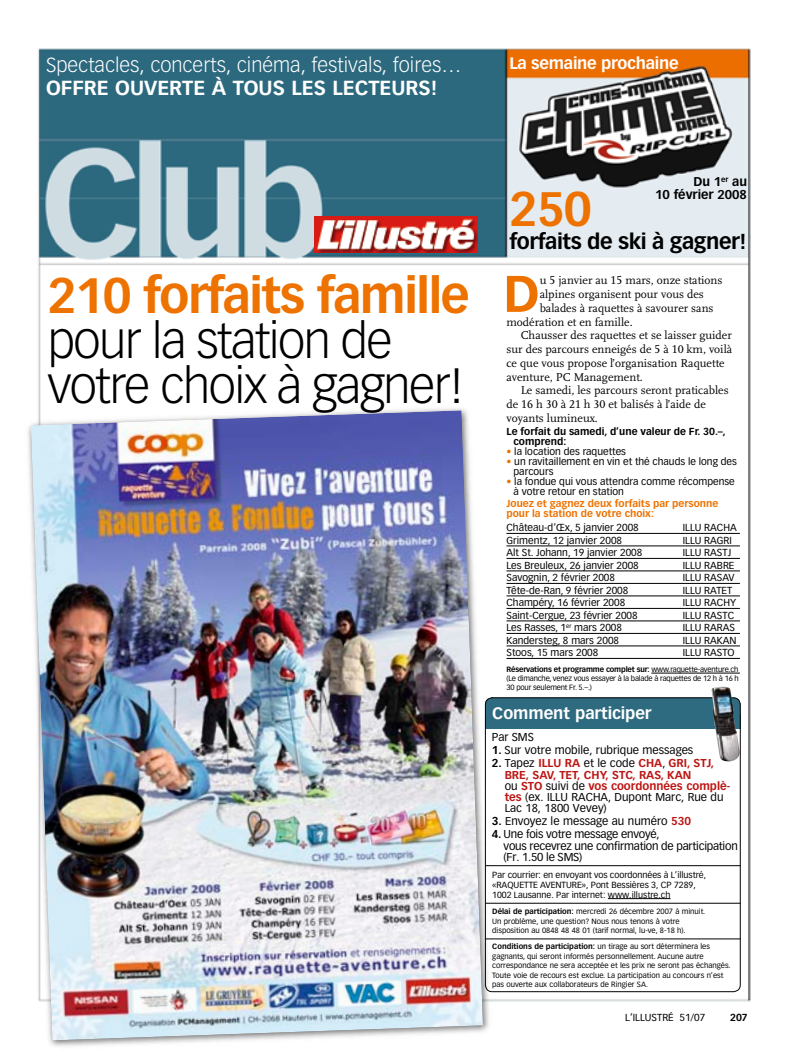
<style>
.page{position:relative;width:794px;height:1056px;background:#fff}
.page>*{position:absolute;margin:0;border:0;box-sizing:border-box;transform-origin:0 0}
.t1{font:700 50.5px "Vectora LT Std";color:#ed7200}
.t2{font:300 48.75px/45px "Vectora LT Std";letter-spacing:-.03em;color:#000}
.t3{font:700 48.75px "Vectora LT Std";letter-spacing:-.03em;color:#ed7200}
.t4{font:700 47.5px "Vectora LT Std";color:#ed7200}
.t5{font:700 21.25px "Vectora LT Std";letter-spacing:-.02em;color:#000}
.t6{font:300 20px "Vectora LT Std";color:#fff}
.t7{font:700 20px "Vectora LT Std";color:#fff}
.t8{font:700 16.25px "Vectora LT Std";letter-spacing:-.01em;color:#fff}
.t9{font:700 12.5px/12.5px "Vectora LT Std";color:#000;text-align:right}
.t10{font:11.88px "Scala LF";color:#000}
.t11{font:700 11.25px/11.2px "Vectora LT Std";color:#bc1714}
.t12{font:11.25px/11.2px "Vectora LT Std";letter-spacing:-.02em;color:#000}
.t13{font:11.25px "Vectora LT Std";color:#000}
.t14{font:10px/10px "Vectora LT Std";color:#000}
.t15{font:700 10px/10px "Vectora LT Std";color:#ed7200}
.t16{font:700 10px/10px "Vectora LT Std";color:#000}
.t17{font:8.75px/10px "Vectora LT Std";letter-spacing:-.005em;color:#000}
.t18{font:7.5px/9.4px "Vectora LT Std";color:#000}
.s1{color:#ed7200}
.s2{font-weight:700}
.s3{font-weight:700;color:#bc1714}
.s4{font-weight:400;color:#000}
</style>
<div class="page">
<img style="left:38px;top:48px;width:713px;height:954px">
<img style="left:315px;top:216px;width:162px;height:37px">
<hr style="left:506px;top:533px;width:234px;height:1px;background:#000">
<hr style="left:506px;top:546px;width:234px;height:1px;background:#000">
<hr style="left:506px;top:558px;width:234px;height:1px;background:#000">
<hr style="left:506px;top:571px;width:234px;height:1px;background:#000">
<hr style="left:506px;top:583px;width:234px;height:1px;background:#000">
<hr style="left:506px;top:596px;width:234px;height:1px;background:#000">
<hr style="left:506px;top:608px;width:234px;height:1px;background:#000">
<hr style="left:506px;top:621px;width:234px;height:1px;background:#000">
<hr style="left:506px;top:633px;width:234px;height:1px;background:#000">
<hr style="left:506px;top:646px;width:234px;height:1px;background:#000">
<hr style="left:506px;top:658px;width:234px;height:1px;background:#000">
<hr style="left:651px;top:673px;width:89px;height:1px;background:#000">
<div style="left:485px;top:698px;width:255px;height:23px;background:#2e6b80;border-radius:7px"></div>
<div style="left:485px;top:715px;width:255px;height:13px;background:#2e6b80"></div>
<hr style="left:485px;top:865px;width:255px;height:1px;background:#000">
<hr style="left:485px;top:903px;width:255px;height:1px;background:#000">
<img style="left:730px;top:714px;width:9px;height:47px">
<hr style="left:485px;top:939px;width:255px;height:1px;background:#000">
<hr style="left:608px;top:898px;width:62px;height:1px;background:#000">
<div style="left:25px;top:404px;width:468px;height:646px;background:#000;opacity:.55"></div>
<img style="left:31px;top:410px;width:452px;height:630px">
<h3 class="t6" style="left:46px;top:54px;width:417px">Spectacles, concerts, cinéma, festivals, foires…</h3>
<h3 class="t7" style="left:46px;top:75px;width:393px">Offre ouverte à tous les lecteurs!</h3>
<h3 class="t8" style="left:509px;top:53px;width:171px">La semaine prochaine</h3>
<h2 class="t3" style="left:48px;top:266px;width:423px">210 forfaits famille</h2>
<h2 class="t2" style="left:48px;top:318px;width:418px">pour la station de votre choix à gagner!</h2>
<h3 class="t9" style="left:655px;top:176px;width:93px">Du 1<sup>er</sup> au<br>10 février 2008</h3>
<h3 class="t4" style="left:509px;top:180px;width:84px">250</h3>
<h3 class="t5" style="left:509px;top:229px;width:238px">forfaits de ski à gagner!</h3>
<h1 class="t1" style="left:503px;top:263px;width:38px">D</h1>
<h3 class="t10" style="left:540px;top:274px;width:184px">u 5 janvier au 15 mars, onze stations</h3>
<h3 class="t10" style="left:540px;top:288px;width:166px">alpines organisent pour vous des</h3>
<h3 class="t10" style="left:540px;top:302px;width:175px">balades à raquettes à savourer sans</h3>
<h3 class="t10" style="left:506px;top:315px;width:128px">modération et en famille.</h3>
<h3 class="t10" style="left:520px;top:329px;width:213px">Chausser des raquettes et se laisser guider</h3>
<h3 class="t10" style="left:506px;top:343px;width:227px">sur des parcours enneigés de 5 à 10 km, voilà</h3>
<h3 class="t10" style="left:506px;top:357px;width:220px">ce que vous propose l’organisation Raquette</h3>
<h3 class="t10" style="left:506px;top:370px;width:138px">aventure, PC Management.</h3>
<h3 class="t10" style="left:520px;top:384px;width:209px">Le samedi, les parcours seront praticables</h3>
<h3 class="t10" style="left:506px;top:398px;width:201px">de 16 h 30 à 21 h 30 et balisés à l’aide de</h3>
<h3 class="t10" style="left:506px;top:412px;width:93px">voyants lumineux.</h3>
<h3 class="t16" style="left:513px;top:427px;width:214px;text-indent:-7px">Le forfait du samedi, d’une valeur de Fr. 30.–, comprend:</h3>
<h3 class="t14" style="left:506px;top:447px;width:121px"><span class="s1">•</span> la location des raquettes</h3>
<h3 class="t14" style="left:513px;top:457px;width:225px;text-indent:-7px"><span class="s1">•</span> un ravitaillement en vin et thé chauds le long des parcours</h3>
<h3 class="t14" style="left:513px;top:477px;width:223px;text-indent:-7px"><span class="s1">•</span> la fondue qui vous attendra comme récompense à votre retour en station</h3>
<h3 class="t15" style="left:506px;top:499px;width:213px">Jouez et gagnez deux forfaits par personne pour la station de votre choix:</h3>
<h3 class="t14" style="left:506px;top:523px;width:134px">Château-d’Œx, 5 janvier 2008</h3>
<h3 class="t14" style="left:683px;top:523px;width:55px">ILLU RACHA</h3>
<h3 class="t14" style="left:506px;top:535px;width:117px">Grimentz, 12 janvier 2008</h3>
<h3 class="t14" style="left:683px;top:535px;width:51px">ILLU RAGRI</h3>
<h3 class="t14" style="left:506px;top:548px;width:137px">Alt St. Johann, 19 janvier 2008</h3>
<h3 class="t14" style="left:683px;top:548px;width:50px">ILLU RASTJ</h3>
<h3 class="t14" style="left:506px;top:560px;width:134px">Les Breuleux, 26 janvier 2008</h3>
<h3 class="t14" style="left:683px;top:560px;width:53px">ILLU RABRE</h3>
<h3 class="t14" style="left:506px;top:573px;width:110px">Savognin, 2 février 2008</h3>
<h3 class="t14" style="left:683px;top:573px;width:53px">ILLU RASAV</h3>
<h3 class="t14" style="left:506px;top:585px;width:123px">Tête-de-Ran, 9 février 2008</h3>
<h3 class="t14" style="left:683px;top:585px;width:51px">ILLU RATET</h3>
<h3 class="t14" style="left:506px;top:598px;width:120px">Champéry, 16 février 2008</h3>
<h3 class="t14" style="left:683px;top:598px;width:55px">ILLU RACHY</h3>
<h3 class="t14" style="left:506px;top:610px;width:133px">Saint-Cergue, 23 février 2008</h3>
<h3 class="t14" style="left:683px;top:610px;width:53px">ILLU RASTC</h3>
<h3 class="t14" style="left:506px;top:623px;width:117px">Les Rasses, 1<sup>er</sup> mars 2008</h3>
<h3 class="t14" style="left:683px;top:623px;width:54px">ILLU RARAS</h3>
<h3 class="t14" style="left:506px;top:635px;width:114px">Kandersteg, 8 mars 2008</h3>
<h3 class="t14" style="left:683px;top:635px;width:55px">ILLU RAKAN</h3>
<h3 class="t14" style="left:506px;top:648px;width:93px">Stoos, 15 mars 2008</h3>
<h3 class="t14" style="left:683px;top:648px;width:53px">ILLU RASTO</h3>
<p class="t18" style="left:506px;top:665px;width:234px;line-height:8.8px;text-align:justify"><span class="s2">Réservations et programme complet sur:</span> www.raquette-aventure.ch (Le dimanche, venez vous essayer à la balade à raquettes de 12 h à 16 h 30 pour seulement Fr. 5.–.)</p>
<h3 class="t8" style="left:492px;top:703px;width:161px">Comment participer</h3>
<h3 class="t12" style="left:491px;top:732px;width:44px">Par SMS</h3>
<h3 class="t13" style="left:491px;top:744px;width:203px"><span class="s2">1.</span> Sur votre mobile, rubrique messages</h3>
<h3 class="t12" style="left:491px;top:758px;width:58px"><span class="s2">2.</span> Tapez <span class="s3">ILLU</span></h3>
<h3 class="t11" style="left:505px;top:758px;width:227px;text-indent:60px">RA <span class="s4">et le code</span> CHA<span class="s4">,</span> GRI, STJ,<br>BRE , SAV, TET, CHY, STC, RAS, KAN<br><span class="s4">ou</span> STO <span class="s4">suivi de</span> vos coordonnées complè&shy;tes <span class="s4">(ex. ILLU RACHA, Dupont Marc, Rue du<br>Lac 18, 1800 Vevey)</span></h3>
<h3 class="t13" style="left:491px;top:815px;width:201px"><span class="s2">3.</span> Envoyez le message au numéro <span class="s3">530</span></h3>
<h3 class="t12" style="left:503px;top:829px;width:236px;text-indent:-12px"><span class="s2">4.</span> Une fois votre message envoyé,<br>vous recevrez une confirmation de participation (Fr. 1.50 le SMS)</h3>
<p class="t17" style="left:492px;top:870px;width:215px">Par courrier: en envoyant vos coordonnées à L’illustré, «Raquette</p>
<p class="t17" style="left:492px;top:880px;width:205px;text-indent:90px">», Pont Bessières 3, CP 7289,<br>1002 Lausanne. Par internet: www.illustre.ch</p>
<p class="t18" style="left:492px;top:907px;width:215px"><span class="s2">Délai de participation:</span> mercredi 26 décembre 2007 à minuit.<br>Un problème, une question? Nous nous tenons à votre disposition au 0848 48 48 01 (tarif normal, lu-ve, 8-18 h).</p>
<p class="t18" style="left:492px;top:942px;width:240px"><span class="s2">Conditions de participation:</span> un tirage au sort déterminera les gagnants, qui seront informés personnellement. Aucune autre correspondance ne sera acceptée et les prix ne seront pas échangés.<br>Toute voie de recours est exclue. La participation au concours n’est pas ouverte aux collaborateurs de Ringier SA.</p>
<p class="t17" style="left:540px;top:880px;width:12px">Aventure</p>
<h3 class="t14" style="left:625px;top:1013px;width:82px">L’ILLUSTRÉ 51/07</h3>
<h3 class="t16" style="left:730px;top:1013px;width:19px">207</h3>
</div>
